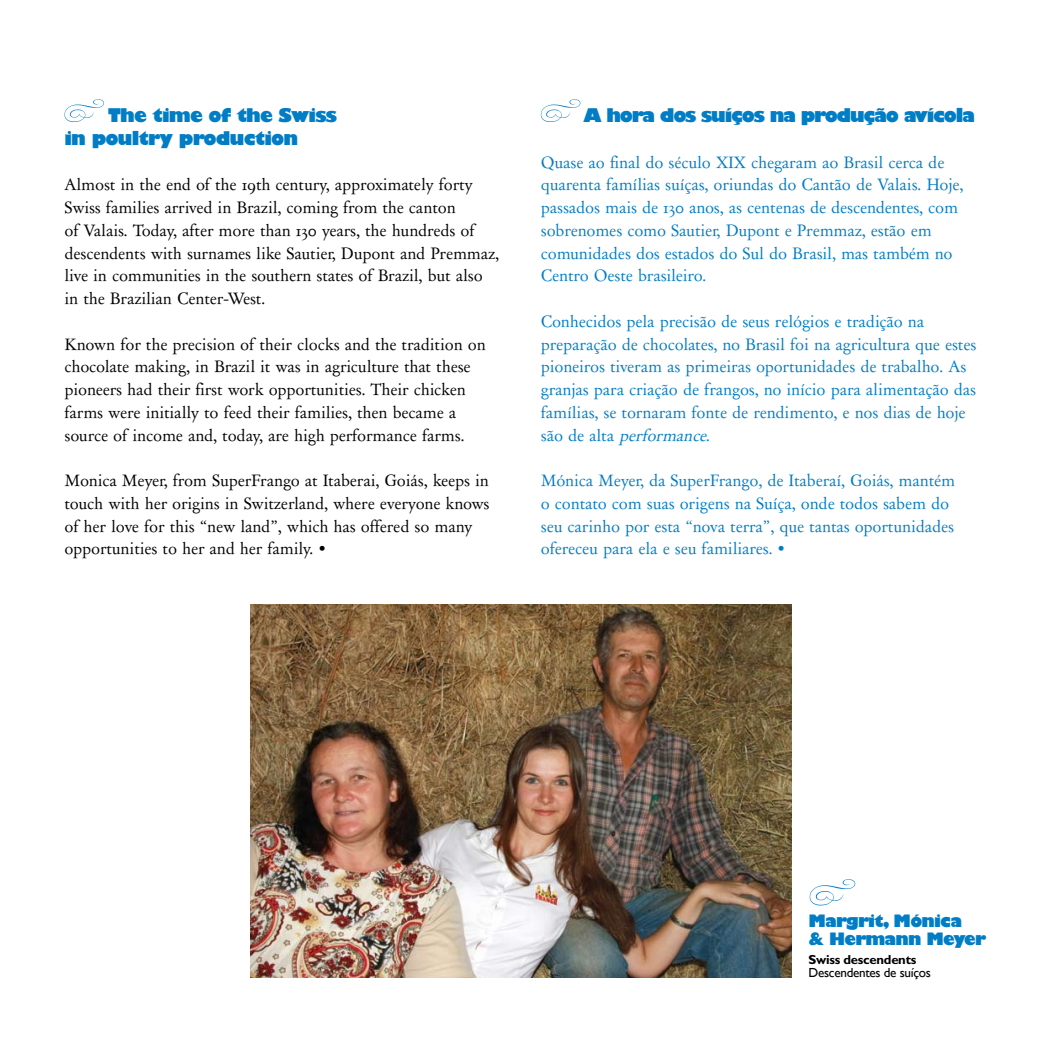
<style>
.page{position:relative;width:1042px;height:1042px;background:#fff}
.page>*{position:absolute;margin:0;border:0;box-sizing:border-box;transform-origin:0 0}
.t1{font:800 18.38px/22.8px "Gill Sans";letter-spacing:-.045em;color:#007dc5}
.t2{font:800 18.38px "Gill Sans";letter-spacing:-.07em;color:#007dc5}
.t3{font:800 16.62px/17.5px "Gill Sans";letter-spacing:-.045em;color:#007dc5}
.t4{font:15.75px/22.8px "Day Roman";letter-spacing:-.015em;color:#007dc5}
.t5{font:15.75px/22.8px "Day Roman";letter-spacing:-.015em;color:#000}
.t6{font:13.12px "Gill Sans";letter-spacing:-.02em;color:#000}
.t7{font:700 13.12px "Gill Sans";letter-spacing:-.02em;color:#000}
.s1{font-style:italic}
</style>
<div class="page">
<svg style="left:64px;top:99px;width:40px;height:23px"></svg>
<svg style="left:541px;top:99px;width:39px;height:23px"></svg>
<svg style="left:809px;top:879px;width:46px;height:26px"></svg>
<img style="left:250px;top:604px;width:542px;height:373px">
<p class="t1" style="left:64px;top:105px;width:274px;text-indent:44px">The time of the Swiss in poultry production</p>
<p class="t5" style="left:64px;top:173px;width:436px">Almost in the end of the 19th century, approximately forty Swiss families arrived in Brazil, coming from the canton<br>of Valais. Today, after more than 130 years, the hundreds of descendents with surnames like Sautier, Dupont and Premmaz, live in communities in the southern states of Brazil, but also in the Brazilian Center-West.</p>
<p class="t5" style="left:64px;top:333px;width:423px">Known for the precision of their clocks and the tradition on chocolate making, in Brazil it was in agriculture that these pioneers had their first work opportunities. Their chicken farms were initially to feed their families, then became a source of income and, today, are high performance farms.</p>
<p class="t5" style="left:64px;top:469px;width:427px">Monica Meyer, from SuperFrango at Itaberai, Goiás, keeps in touch with her origins in Switzerland, where everyone knows of her love for this “new land”, which has offered so many opportunities to her and her family. •</p>
<p class="t2" style="left:583px;top:104px;width:393px">A hora dos suíços na produção avícola</p>
<p class="t4" style="left:541px;top:151px;width:424px">Quase ao final do século XIX chegaram ao Brasil cerca de quarenta famílias suíças, oriundas do Cantão de Valais. Hoje, passados mais de 130 anos, as centenas de descendentes, com sobrenomes como Sautier, Dupont e Premmaz, estão em comunidades dos estados do Sul do Brasil, mas também no Centro Oeste brasileiro.</p>
<p class="t4" style="left:541px;top:310px;width:437px">Conhecidos pela precisão de seus relógios e tradição na preparação de chocolates, no Brasil foi na agricultura que estes pioneiros tiveram as primeiras oportunidades de trabalho. As granjas para criação de frangos, no início para alimentação das famílias, se tornaram fonte de rendimento, e nos dias de hoje<br>s ã o d e a l t a <span class="s1">performance</span>.</p>
<p class="t4" style="left:541px;top:469px;width:416px">Mónica Meyer, da SuperFrango, de Itaberaí, Goiás, mantém o contato com suas origens na Suíça, onde todos sabem do seu carinho por esta “nova terra”, que tantas oportunidades ofereceu para ela e seu familiares. •</p>
<p class="t3" style="left:808px;top:913px;width:179px">Margrit, Mónica<br>&amp; Hermann Meyer</p>
<p class="t7" style="left:808px;top:952px;width:109px">Swiss descendents</p>
<p class="t6" style="left:808px;top:964px;width:124px">Descendentes de suíços</p>
</div>
